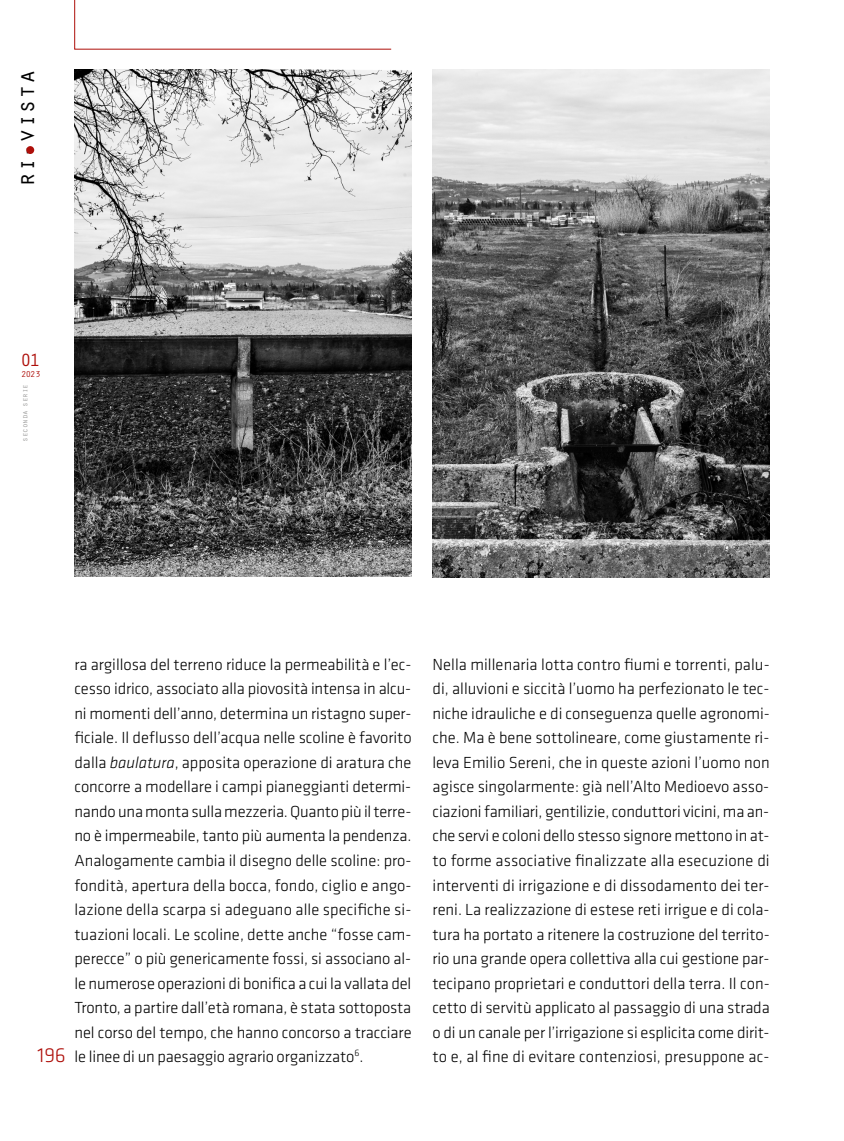
<style>
.page{position:relative;width:844px;height:1141px;background:#fff}
.page>*{position:absolute;margin:0;border:0;box-sizing:border-box;transform-origin:0 0}
.t1{font:24.5px "Orator Std";color:#000}
.t2{font:300 21px "Klavika";color:#ae0f0a}
.t3{font:18.38px "Orator Std";color:#ae0f0a}
.t4{font:300 16.62px/24.5px "Klavika";letter-spacing:-.01em;color:#000;text-align:justify}
.t5{font:8.75px "Orator Std";color:#ae0f0a}
.t6{font:7.88px "Orator Std";letter-spacing:-.025em;color:#9d9d9c}
.s1{font-style:italic}
</style>
<div class="page">
<svg style="left:74px;top:0;width:317px;height:50px"></svg>
<div style="left:26px;top:146px;width:8px;height:8px;background:#ae0f0a;border-radius:50%"></div>
<img style="left:74px;top:69px;width:337px;height:508px">
<img style="left:432px;top:69px;width:337px;height:508px">
<h1 class="t1" style="left:9px;top:187px;width:119px;rotate:-90deg">ri-vista</h1>
<p class="t3" style="left:20px;top:347px;width:22px">01</p>
<p class="t5" style="left:21px;top:368px;width:21px">2023</p>
<p class="t6" style="left:19px;top:442px;width:59px;rotate:-90deg">seconda serie</p>
<p class="t2" style="left:37px;top:1044px;width:30px">196</p>
<p class="t4" style="left:74px;top:652px;width:338px">ra argillosa del terreno riduce la permeabilità e l’ec&shy;cesso idrico, associato alla piovosità intensa in alcu&shy;ni momenti dell’anno, determina un ristagno super&shy;ficiale. Il deflusso dell’acqua nelle scoline è favorito dalla <span class="s1">baulatura</span>, apposita operazione di aratura che concorre a modellare i campi pianeggianti determi&shy;nando una monta sulla mezzeria. Quanto più il terre&shy;no è impermeabile, tanto più aumenta la pendenza.<br>Analogamente cambia il disegno delle scoline: pro&shy;fondità, apertura della bocca, fondo, ciglio e ango&shy;lazione della scarpa si adeguano alle specifiche si&shy;tuazioni locali. Le scoline, dette anche “fosse cam&shy;perecce” o più genericamente fossi, si associano al&shy;le numerose operazioni di bonifica a cui la vallata del Tronto, a partire dall’età romana, è stata sottoposta nel corso del tempo, che hanno concorso a tracciare le linee di un paesaggio agrario organizzato<sup>6</sup>.</p>
<p class="t4" style="left:432px;top:652px;width:339px">Nella millenaria lotta contro fiumi e torrenti, palu&shy;di, alluvioni e siccità l’uomo ha perfezionato le tec&shy;niche idrauliche e di conseguenza quelle agronomi&shy;che. Ma è bene sottolineare, come giustamente ri&shy;leva Emilio Sereni, che in queste azioni l’uomo non agisce singolarmente: già nell’Alto Medioevo asso&shy;ciazioni familiari, gentilizie, conduttori vicini, ma an&shy;che servi e coloni dello stesso signore mettono in at&shy;to forme associative finalizzate alla esecuzione di interventi di irrigazione e di dissodamento dei ter&shy;reni. La realizzazione di estese reti irrigue e di cola&shy;tura ha portato a ritenere la costruzione del territo&shy;rio una grande opera collettiva alla cui gestione par&shy;tecipano proprietari e conduttori della terra. Il con&shy;cetto di servitù applicato al passaggio di una strada o di un canale per l’irrigazione si esplicita come dirit&shy;to e, al fine di evitare contenziosi, presuppone ac-</p>
</div>
